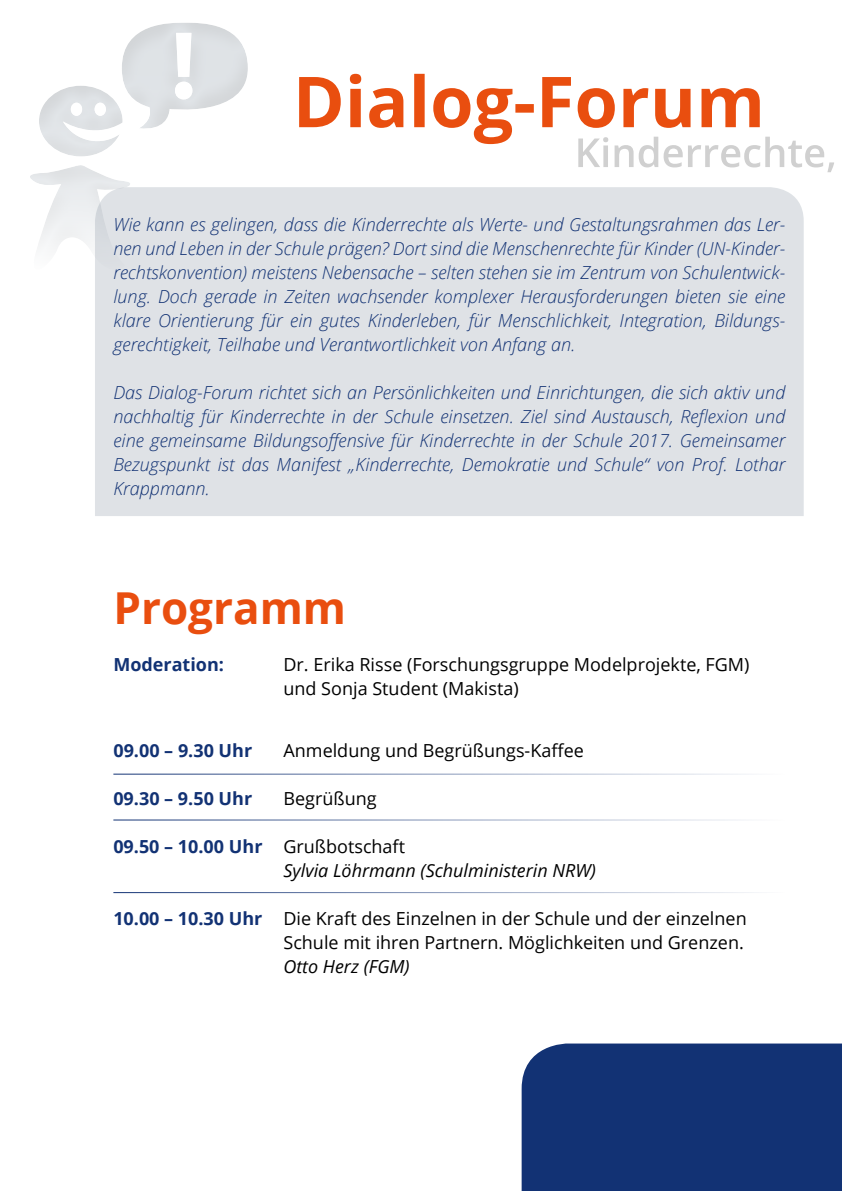
<style>
.page{position:relative;width:842px;height:1191px;background:#fff}
.page>*{position:absolute;margin:0;border:0;box-sizing:border-box;transform-origin:0 0}
.t1{font:700 44px "Open Sans";color:#e94e0f}
.t2{font:italic 300 18px/24px "Open Sans";color:#123274;text-align:justify}
.t3{font:18px/24px "Open Sans";color:#000}
.t4{font:italic 18px/24px "Open Sans";color:#000}
.t5{font:700 18px "Open Sans";color:#123274}
.s1{font-weight:700;font-style:normal;color:#123274}
.s2{font-style:normal}
.s3{font-weight:700;color:#123274}
</style>
<div class="page">
<div style="left:95px;top:187px;width:709px;height:329px;background:#dfe2e6"></div>
<div style="left:28px;top:21px;width:222px;height:251px;background:#000;opacity:.28"></div>
<hr style="left:113px;top:773px;width:672px;height:1px;background:#123274">
<hr style="left:113px;top:819px;width:672px;height:1px;background:#123274">
<hr style="left:113px;top:892px;width:672px;height:1px;background:#123274">
<div style="left:522px;top:1043px;width:320px;height:148px;background:#123274"></div>
<svg style="left:299px;top:74px;width:535px;height:98px"></svg>
<p class="t2" style="left:113px;top:211px;width:673px">Wie kann es gelingen, dass die Kinderrechte als Werte- und Gestaltungsrahmen das Ler&shy;nen und Leben in der Schule prägen? Dort sind die Menschenrechte für Kinder (UN-Kinder&shy;rechtskonvention) meistens Nebensache – selten stehen sie im Zentrum von Schulentwick&shy;lung. Doch gerade in Zeiten wachsender komplexer Herausforderungen bieten sie eine klare Orientierung für ein gutes Kinderleben, für Menschlichkeit, Integration, Bildungs&shy;gerechtigkeit, Teilhabe und Verantwortlichkeit von Anfang an.</p>
<p class="t2" style="left:113px;top:379px;width:673px">Das Dialog-Forum richtet sich an Persönlichkeiten und Einrichtungen, die sich aktiv und nachhaltig für Kinderrechte in der Schule einsetzen. Ziel sind Austausch, Reflexion und eine gemeinsame Bildungsoffensive für Kinderrechte in der Schule 2017. Gemeinsamer Bezugspunkt ist das Manifest „Kinderrechte, Demokratie und Schule“ von Prof. Lothar Krappmann.</p>
<h1 class="t1" style="left:113px;top:577px;width:234px">Programm</h1>
<p class="t5" style="left:113px;top:651px;width:112px">Moderation:</p>
<p class="t3" style="left:283px;top:651px;width:467px">Dr. Erika Risse (Forschungsgruppe Modelprojekte, FGM) und Sonja Student (Makista)</p>
<p class="t5" style="left:113px;top:737px;width:140px">09.00 – 9.30 Uhr</p>
<p class="t3" style="left:283px;top:737px;width:302px">Anmeldung und Begrüßungs-Kaffee</p>
<p class="t5" style="left:113px;top:785px;width:140px">09.30 – 9.50 Uhr</p>
<p class="t3" style="left:283px;top:785px;width:95px">Begrüßung</p>
<p class="t4" style="left:283px;top:833px;width:314px;text-indent:-170px"><span class="s1">09.50 – 10.00 Uhr</span> <span class="s2">Grußbotschaft<br></span>Sylvia Löhrmann (Schulministerin NRW)</p>
<p class="t3" style="left:113px;top:905px;width:635px;text-align:right"><span class="s3">10.00 – 10.30 Uhr</span> Die Kraft des Einzelnen in der Schule und der einzelnen<br>Schule mit ihren Partnern. Möglichkeiten und Grenzen.</p>
<p class="t4" style="left:283px;top:953px;width:128px">Otto Herz (FGM)</p>
</div>
